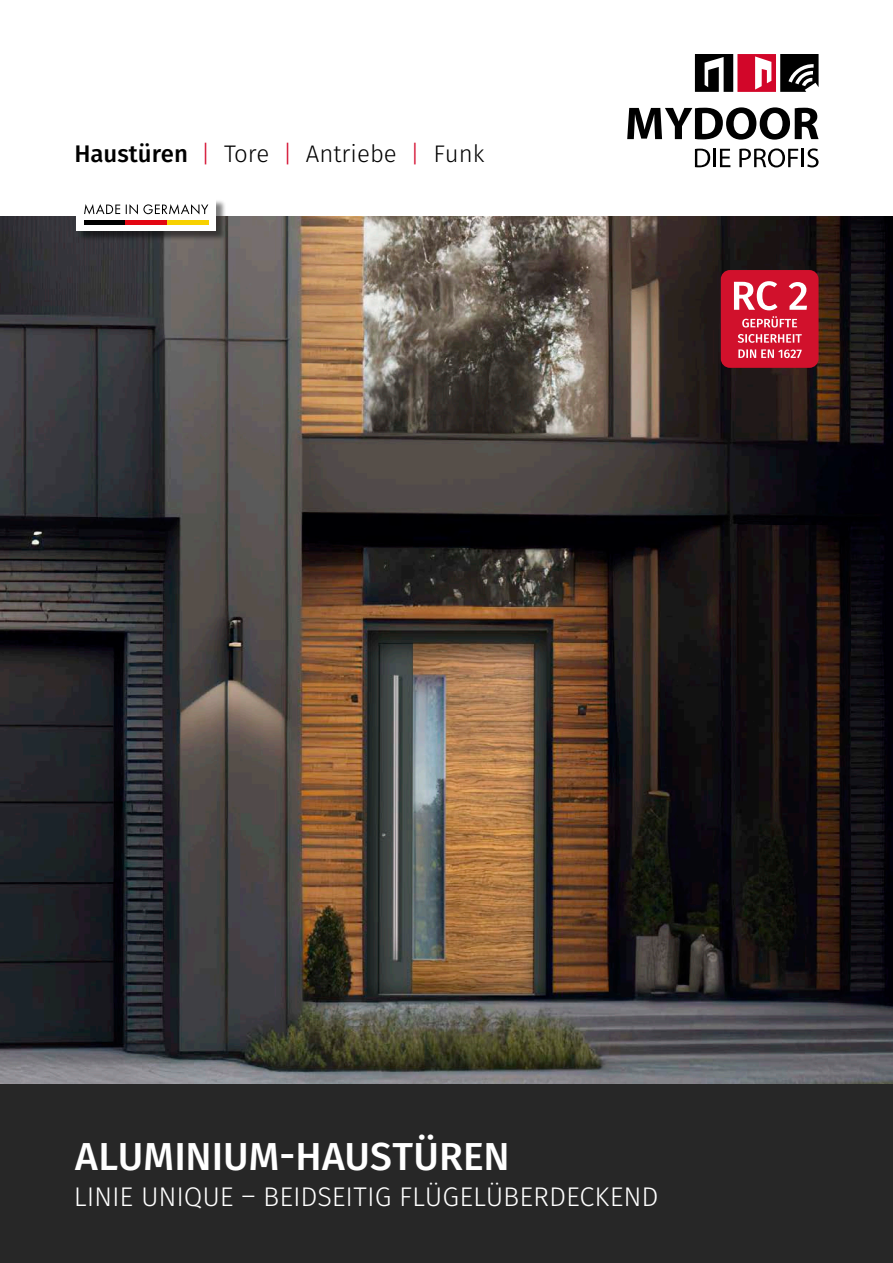
<style>
.page{position:relative;width:893px;height:1263px;background:#fff}
.page>*{position:absolute;margin:0;border:0;box-sizing:border-box;transform-origin:0 0}
.t1{font:500 39px "Fira Sans";color:#fff}
.t2{font:300 27px "Fira Sans";letter-spacing:-.005em;color:#fff}
.t3{font:300 24px "Fira Sans";color:#000}
.s1{font-weight:500}
.s2{color:#d20629}
</style>
<div class="page">
<svg style="left:627px;top:107px;width:191px;height:33px"></svg>
<svg style="left:695px;top:149px;width:15px;height:18px"></svg>
<hr style="left:713px;top:149px;width:3px;height:18px;background:#000">
<svg style="left:720px;top:149px;width:10px;height:18px"></svg>
<svg style="left:739px;top:148px;width:80px;height:19px"></svg>
<svg style="left:695px;top:54px;width:124px;height:38px"></svg>
<div style="left:0;top:216px;width:893px;height:1047px;background:#272727"></div>
<img style="left:0;top:216px;width:893px;height:867px">
<div style="left:721px;top:270px;width:98px;height:98px;background:#d1112c;border-radius:9px"></div>
<svg style="left:734px;top:281px;width:73px;height:77px"></svg>
<div style="left:78px;top:199px;width:148px;height:42px;background:#000;opacity:.5"></div>
<div style="left:77px;top:198px;width:139px;height:33px;background:#fff"></div>
<hr style="left:84px;top:220px;width:41px;height:4px;background:#000">
<hr style="left:125px;top:220px;width:42px;height:4px;background:#e30612">
<hr style="left:167px;top:220px;width:41px;height:4px;background:#f8d100">
<svg style="left:84px;top:204px;width:124px;height:10px"></svg>
<p class="t3" style="left:74px;top:137px;width:412px"><span class="s1">Haustüren</span> <span class="s2">|</span> Tore <span class="s2">|</span> Antriebe <span class="s2">|</span> Funk</p>
<h1 class="t1" style="left:75px;top:1129px;width:436px">ALUMINIUM-HAUSTÜREN</h1>
<p class="t2" style="left:74px;top:1178px;width:586px">LINIE UNIQUE – BEIDSEITIG FLÜGELÜBERDECKEND</p>
</div>
